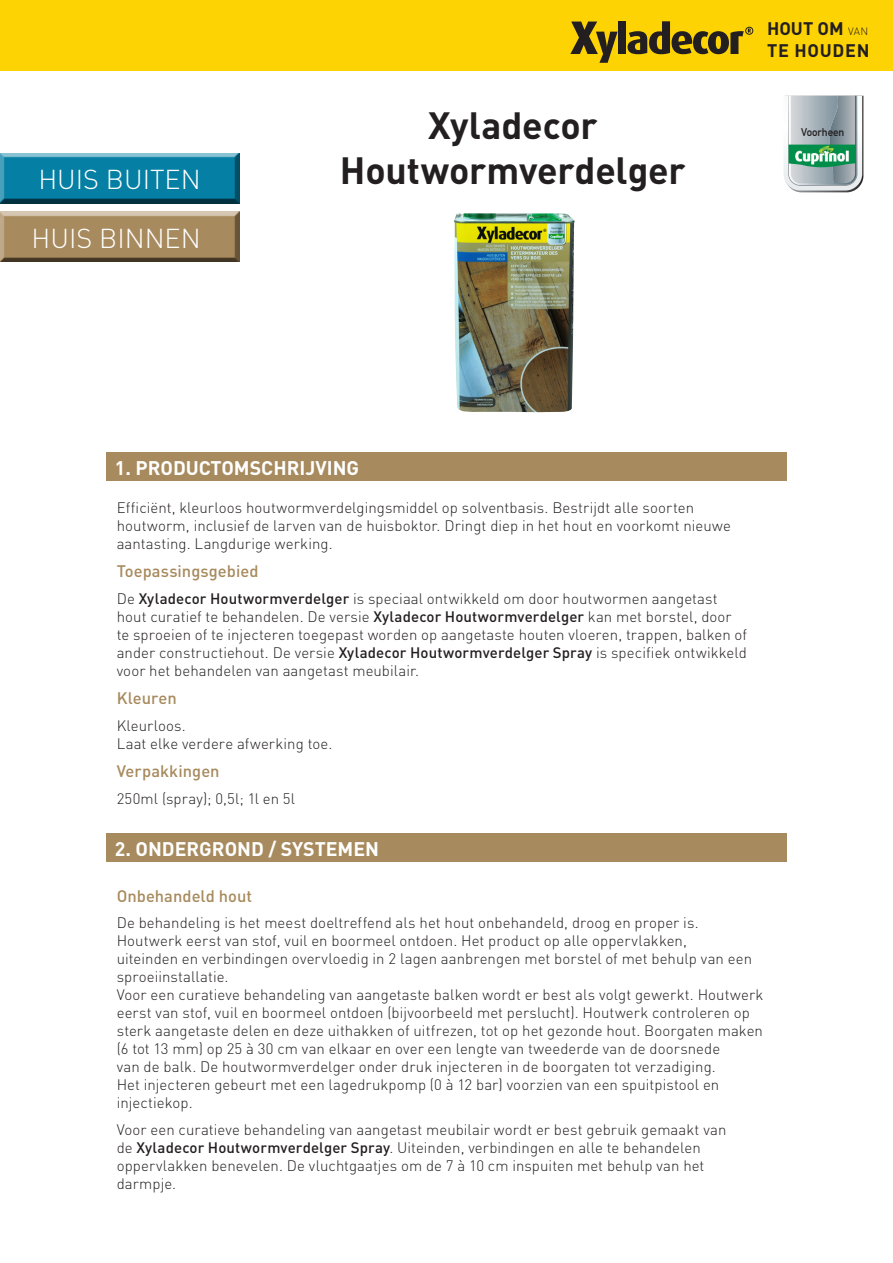
<style>
.page{position:relative;width:893px;height:1263px;background:#fff}
.page>*{position:absolute;margin:0;border:0;box-sizing:border-box;transform-origin:0 0}
.t1{font:700 37.5px/45px "DIN";letter-spacing:-.005em;color:#231f20;text-align:center}
.t2{font:300 27px/58.8px "DIN";color:#fff}
.t3{font:700 19.5px "DIN";color:#fff}
.t4{font:700 18px "DIN";letter-spacing:.035em;color:#231f20}
.t5{font:500 16.5px "DIN";color:#a78a5d}
.t6{font:300 15px/18px "DIN";letter-spacing:.005em;color:#231f20}
.t7{font:10.95px "DIN Mittelschrift Std";color:#231f20}
.s1{font-weight:300;font-size:10.5px}
.s2{font-weight:500}
</style>
<div class="page">
<div style="left:0;top:0;width:893px;height:70px;background:#fed304"></div>
<svg style="left:570px;top:21px;width:184px;height:42px"></svg>
<div style="left:106px;top:452px;width:681px;height:29px;background:#a78a5d"></div>
<div style="left:106px;top:833px;width:681px;height:29px;background:#a78a5d"></div>
<img style="left:454px;top:213px;width:121px;height:199px">
<svg style="left:0;top:153px;width:240px;height:51px;background:#107c9c"></svg>
<svg style="left:0;top:211px;width:240px;height:51px;background:#a28860"></svg>
<svg style="left:784px;top:96px;width:79px;height:96px;background:#b0b9be"></svg>
<img style="left:788px;top:145px;width:68px;height:22px">
<h2 class="t2" style="left:32px;top:150px;width:171px">HUIS BUITEN<br>HUIS BINNEN</h2>
<p class="t1" style="left:340px;top:101px;width:347px">Xyladecor<br>Houtwormverdelger</p>
<p class="t4" style="left:767px;top:17px;width:103px">HOUT OM <span class="s1">VAN</span></p>
<p class="t4" style="left:767px;top:39px;width:104px">TE HOUDEN</p>
<p class="t7" style="left:801px;top:125px;width:45px">Voorheen</p>
<p class="t3" style="left:115px;top:455px;width:246px">1. PRODUCTOMSCHRIJVING</p>
<p class="t6" style="left:117px;top:499px;width:616px">Efficiënt, kleurloos houtwormverdelgingsmiddel op solventbasis. Bestrijdt alle soorten houtworm, inclusief de larven van de huisboktor. Dringt diep in het hout en voorkomt nieuwe aantasting. Langdurige werking.</p>
<p class="t5" style="left:117px;top:561px;width:143px">Toepassingsgebied</p>
<p class="t6" style="left:117px;top:589px;width:632px">De <span class="s2">Xyladecor Houtwormverdelger</span> is speciaal ontwikkeld om door houtwormen aangetast hout curatief te behandelen. De versie <span class="s2">Xyladecor Houtwormverdelger</span> kan met borstel, door te sproeien of te injecteren toegepast worden op aangetaste houten vloeren, trappen, balken of ander constructiehout. De versie <span class="s2">Xyladecor Houtwormverdelger Spray</span> is specifiek ontwikkeld voor het behandelen van aangetast meubilair.</p>
<p class="t5" style="left:117px;top:688px;width:62px">Kleuren</p>
<p class="t6" style="left:117px;top:716px;width:217px">Kleurloos.<br>Laat elke verdere afwerking toe.</p>
<p class="t5" style="left:117px;top:761px;width:104px">Verpakkingen</p>
<p class="t6" style="left:117px;top:789px;width:180px">250ml (spray); 0,5l; 1l en 5l</p>
<p class="t3" style="left:115px;top:836px;width:266px">2. ONDERGROND / SYSTEMEN</p>
<p class="t5" style="left:117px;top:885px;width:137px">Onbehandeld hout</p>
<p class="t6" style="left:117px;top:914px;width:648px">De behandeling is het meest doeltreffend als het hout onbehandeld, droog en proper is.<br>Houtwerk eerst van stof, vuil en boormeel ontdoen. Het product op alle oppervlakken,<br>uiteinden en verbindingen overvloedig in 2 lagen aanbrengen met borstel of met behulp van een sproeiinstallatie.<br>Voor een curatieve behandeling van aangetaste balken wordt er best als volgt gewerkt. Houtwerk eerst van stof, vuil en boormeel ontdoen (bijvoorbeeld met perslucht). Houtwerk controleren op sterk aangetaste delen en deze uithakken of uitfrezen, tot op het gezonde hout. Boorgaten maken (6 tot 13 mm) op 25 à 30 cm van elkaar en over een lengte van tweederde van de doorsnede<br>van de balk. De houtwormverdelger onder druk injecteren in de boorgaten tot verzadiging.<br>Het injecteren gebeurt met een lagedrukpomp (0 à 12 bar) voorzien van een spuitpistool en injectiekop.</p>
<p class="t6" style="left:117px;top:1120px;width:611px">Voor een curatieve behandeling van aangetast meubilair wordt er best gebruik gemaakt van de <span class="s2">Xyladecor Houtwormverdelger Spray</span>. Uiteinden, verbindingen en alle te behandelen oppervlakken benevelen. De vluchtgaatjes om de 7 à 10 cm inspuiten met behulp van het darmpje.</p>
</div>
